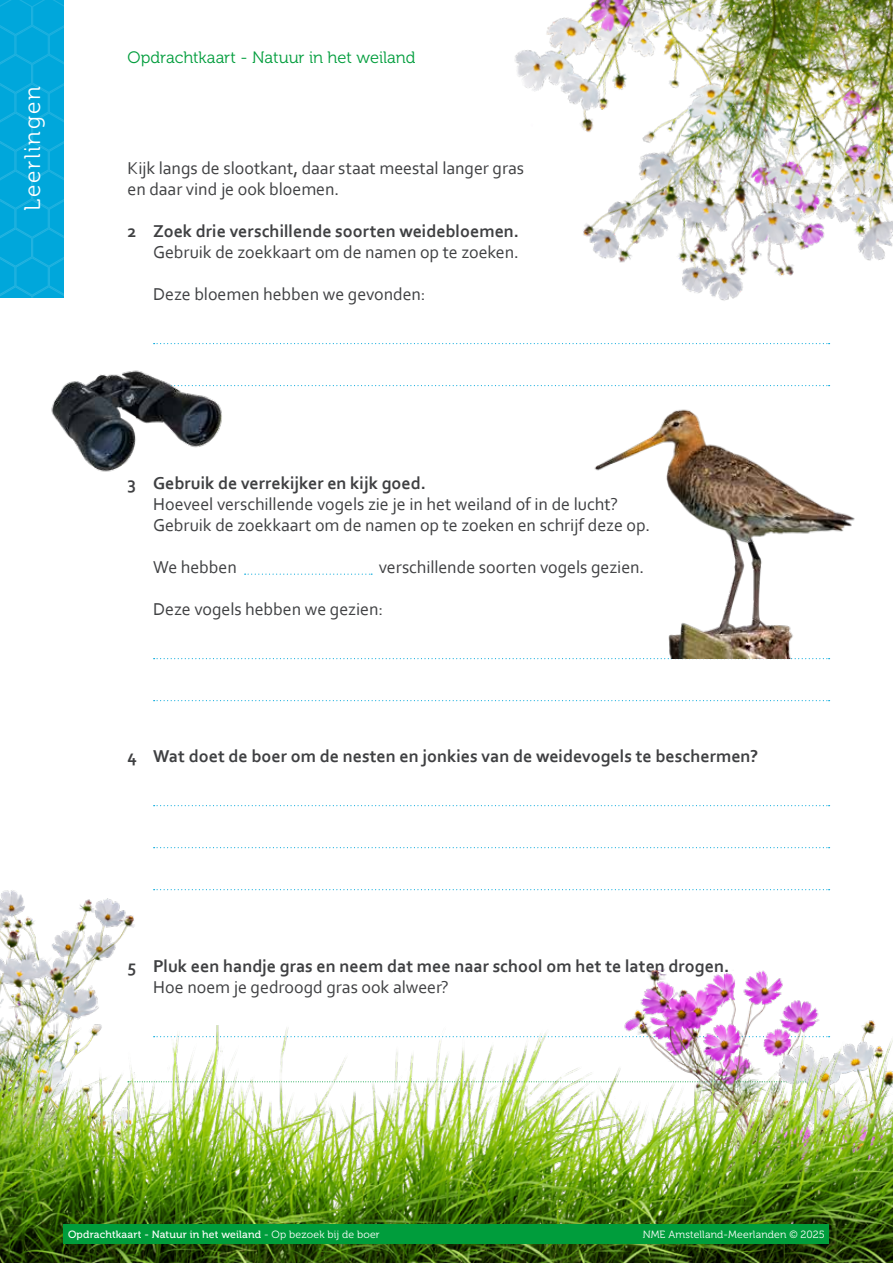
<style>
.page{position:relative;width:893px;height:1263px;background:#fff}
.page>*{position:absolute;margin:0;border:0;box-sizing:border-box;transform-origin:0 0}
.t1{font:22.5px "Museo 300";letter-spacing:.08em;color:#fff}
.t2{font:18px/21px "Corbel";letter-spacing:-.005em;color:#3f4042}
.t3{font:700 18px "Corbel";color:#3f4042}
.t4{font:16.5px "Museo 300";letter-spacing:-.005em;color:#009d3c}
.t5{font:10.5px "Museo 500";letter-spacing:.015em;color:#fff}
.t6{font:10.5px "Museo 300";letter-spacing:.015em;color:#fff}
.s1{font-family:"Museo 300"}
</style>
<div class="page">
<img style="left:0;top:1026px;width:893px;height:237px">
<svg style="left:0;top:0;width:64px;height:298px;background:#04a8db"></svg>
<svg style="left:154px;top:343px;width:300px;height:1px"></svg>
<svg style="left:227px;top:385px;width:329px;height:1px"></svg>
<svg style="left:154px;top:658px;width:676px;height:1px"></svg>
<svg style="left:154px;top:700px;width:676px;height:1px"></svg>
<svg style="left:154px;top:805px;width:676px;height:1px"></svg>
<svg style="left:154px;top:847px;width:438px;height:1px"></svg>
<svg style="left:154px;top:889px;width:438px;height:1px"></svg>
<svg style="left:154px;top:1036px;width:439px;height:1px"></svg>
<svg style="left:146px;top:1081px;width:447px;height:1px"></svg>
<svg style="left:245px;top:574px;width:127px;height:1px"></svg>
<img style="left:593px;top:847px;width:300px;height:401px">
<img style="left:0;top:890px;width:146px;height:354px">
<img style="left:456px;top:0;width:437px;height:345px">
<img style="left:558px;top:385px;width:297px;height:273px">
<img style="left:51px;top:370px;width:174px;height:102px">
<div style="left:64px;top:1225px;width:765px;height:19px;background:#009d3c"></div>
<p class="t1" style="left:20px;top:211px;width:127px;rotate:-90deg">Leerlingen</p>
<p class="t4" style="left:128px;top:49px;width:289px">Opdrachtkaart - Natuur in het weiland</p>
<p class="t2" style="left:128px;top:157px;width:398px">Kijk langs de slootkant, daar staat meestal langer gras en daar vind je ook bloemen.</p>
<p class="t3" style="left:128px;top:220px;width:393px">2 Zoek drie verschillende soorten weidebloemen.</p>
<p class="t2" style="left:153px;top:241px;width:367px">Gebruik de zoekkaart om de namen op te zoeken.</p>
<p class="t2" style="left:153px;top:283px;width:274px">Deze bloemen hebben we gevonden:</p>
<p class="t3" style="left:128px;top:472px;width:300px">3 Gebruik de verrekijker en kijk goed.</p>
<p class="t2" style="left:153px;top:493px;width:499px">Hoeveel verschillende vogels zie je in het weiland of in de lucht?<br>Gebruik de zoekkaart om de namen op te zoeken en schrijf deze op.</p>
<p class="t2" style="left:153px;top:556px;width:85px">We hebben</p>
<p class="t2" style="left:379px;top:556px;width:267px">verschillende soorten vogels gezien.</p>
<p class="t2" style="left:153px;top:598px;width:232px">Deze vogels hebben we gezien:</p>
<p class="t3" style="left:128px;top:745px;width:632px">4 Wat doet de boer om de nesten en jonkies van de weidevogels te beschermen?</p>
<p class="t3" style="left:128px;top:955px;width:603px">5 Pluk een handje gras en neem dat mee naar school om het te laten drogen.</p>
<p class="t2" style="left:153px;top:976px;width:297px">Hoe noem je gedroogd gras ook alweer?</p>
<p class="t5" style="left:68px;top:1229px;width:313px">Opdrachtkaart - Natuur in het weiland <span class="s1">- Op bezoek bij de boer</span></p>
<p class="t6" style="left:643px;top:1229px;width:184px">NME Amstelland-Meerlanden © 2025</p>
</div>
